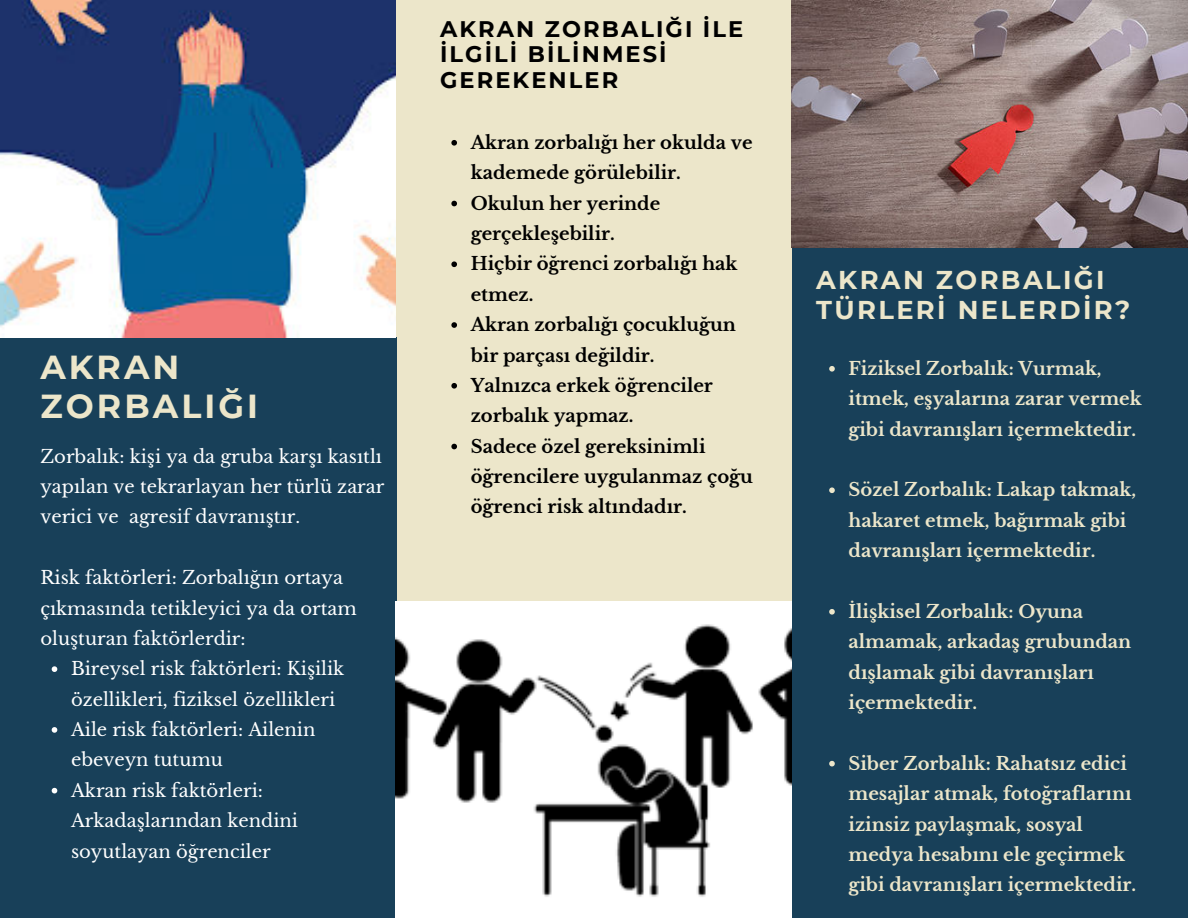
<style>
.page{position:relative;width:1188px;height:918px;background:#ece6ca}
.page>*{position:absolute;margin:0;border:0;box-sizing:border-box;transform-origin:0 0}
.t1{font:700 33.15px/39.3px "Montserrat";letter-spacing:.095em;color:#ece6ca}
.t2{font:700 25.8px/30.3px "Montserrat";letter-spacing:.095em;color:#ece6ca}
.t3{font:700 22.5px/25.8px "Montserrat";letter-spacing:.095em;color:#000}
.t4{font:700 18px/30.3px "Libre Baskerville";color:#ece6ca}
.t5{font:18px/30.3px "Libre Baskerville";color:#fff}
.t6{font:700 18px/30.5px "Libre Baskerville";color:#000}
</style>
<div class="page">
<div style="left:792px;top:247px;width:396px;height:671px;background:#184059"></div>
<div style="left:0;top:338px;width:396px;height:580px;background:#184059"></div>
<img style="left:0;top:0;width:396px;height:338px">
<img style="left:396px;top:602px;width:396px;height:316px">
<img style="left:792px;top:0;width:396px;height:248px">
<svg style="left:52px;top:666px;width:5px;height:6px"></svg>
<svg style="left:52px;top:727px;width:5px;height:6px"></svg>
<svg style="left:52px;top:788px;width:5px;height:5px"></svg>
<svg style="left:451px;top:140px;width:6px;height:6px"></svg>
<svg style="left:451px;top:201px;width:6px;height:5px"></svg>
<svg style="left:451px;top:261px;width:6px;height:6px"></svg>
<svg style="left:451px;top:322px;width:6px;height:6px"></svg>
<svg style="left:451px;top:383px;width:6px;height:6px"></svg>
<svg style="left:451px;top:444px;width:6px;height:5px"></svg>
<svg style="left:829px;top:366px;width:6px;height:6px"></svg>
<svg style="left:829px;top:487px;width:6px;height:6px"></svg>
<svg style="left:829px;top:609px;width:6px;height:6px"></svg>
<svg style="left:829px;top:761px;width:6px;height:5px"></svg>
<h1 class="t1" style="left:40px;top:345px;width:219px">AKRAN<br>ZORBALIĞI</h1>
<p class="t5" style="left:40px;top:441px;width:346px">Zorbalık: kişi ya da gruba karşı kasıtlı yapılan ve tekrarlayan her türlü zarar verici ve agresif davranıştır.</p>
<p class="t5" style="left:40px;top:563px;width:318px">Risk faktörleri: Zorbalığın ortaya çıkmasında tetikleyici ya da ortam oluşturan faktörlerdir:</p>
<p class="t5" style="left:71px;top:654px;width:275px">Bireysel risk faktörleri: Kişilik özellikleri, fiziksel özellikleri<br>Aile risk faktörleri: Ailenin ebeveyn tutumu<br>Akran risk faktörleri:<br>Arkadaşlarından kendini soyutlayan öğrenciler</p>
<p class="t3" style="left:440px;top:15px;width:305px">AKRAN ZORBALIĞI İLE<br>İLGİLİ BİLİNMESİ<br>GEREKENLER</p>
<p class="t6" style="left:471px;top:127px;width:284px">Akran zorbalığı her okulda ve kademede görülebilir.<br>Okulun her yerinde gerçekleşebilir.<br>Hiçbir öğrenci zorbalığı hak etmez.<br>Akran zorbalığı çocukluğun bir parçası değildir.<br>Yalnızca erkek öğrenciler zorbalık yapmaz.<br>Sadece özel gereksinimli öğrencilere uygulanmaz çoğu öğrenci risk altındadır.</p>
<h2 class="t2" style="left:816px;top:263px;width:316px">AKRAN ZORBALIĞI<br>TÜRLERİ NELERDİR?</h2>
<p class="t4" style="left:849px;top:353px;width:295px">Fiziksel Zorbalık: Vurmak, itmek, eşyalarına zarar vermek gibi davranışları içermektedir.</p>
<p class="t4" style="left:849px;top:475px;width:289px">Sözel Zorbalık: Lakap takmak, hakaret etmek, bağırmak gibi davranışları içermektedir.</p>
<p class="t4" style="left:849px;top:596px;width:284px">İlişkisel Zorbalık: Oyuna almamak, arkadaş grubundan dışlamak gibi davranışları içermektedir.</p>
<p class="t4" style="left:849px;top:748px;width:289px">Siber Zorbalık: Rahatsız edici mesajlar atmak, fotoğraflarını izinsiz paylaşmak, sosyal medya hesabını ele geçirmek gibi davranışları içermektedir.</p>
</div>
